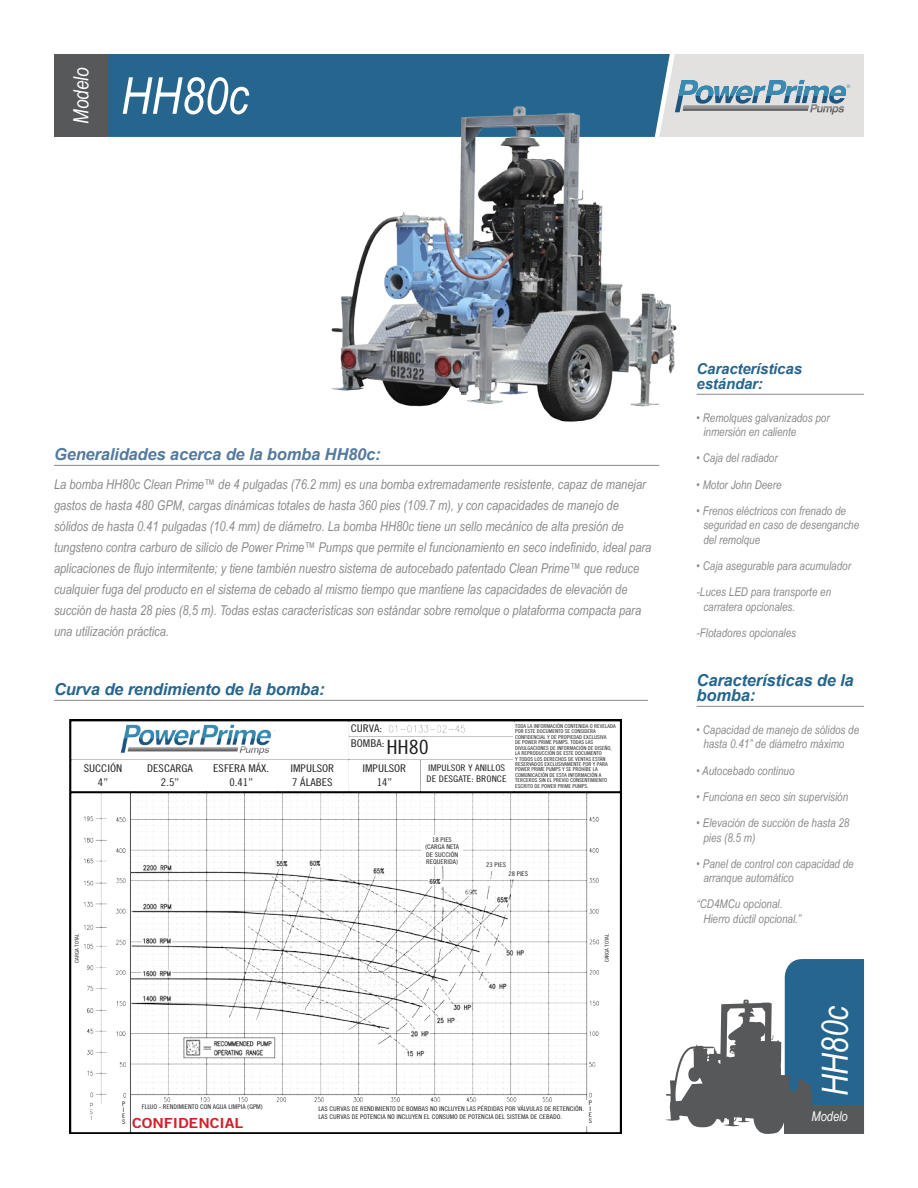
<style>
.page{position:relative;width:918px;height:1188px;background:#fff}
.page>*{position:absolute;margin:0;border:0;box-sizing:border-box;transform-origin:0 0}
.Model_Number{font:italic 51px "Arial Narrow";color:#fff}
.t1{font:italic 36px "Arial Narrow";color:#fff}
.model{font:italic 21px "Arial Narrow";color:#fff}
.t2{font:19.65px "Trade Gothic LT Std Cn 18";color:#231f20;scale:1.15 1}
.Subhead{font:italic 700 16.5px "Arial";letter-spacing:-.01em;color:#547a9e}
.Subhead-2{font:italic 700 16.5px "Arial";letter-spacing:-.01em;color:#26668e}
.Features_Sub{font:italic 700 16.5px/15px "Arial";letter-spacing:-.01em;color:#26668e}
.Features_Sub-2{font:italic 700 15px/15px "Arial";letter-spacing:-.01em;color:#26668e}
.t3{font:13.8px "Trade Gothic LT Std Bd 2";color:#d1232a;scale:1.15 1}
.Body{font:italic 13.5px/21px "Arial Narrow";color:#898a89}
.t4{font:italic 13.5px "Arial Narrow";color:#fff}
.bullets{font:italic 12px/14.4px "Arial Narrow";color:#898a89}
.t5{font:10.65px/13.6px "Trade Gothic LT Std Cn 18";color:#231f20;text-align:center;scale:1.15 1}
.t6{font:9px/10.6px "Trade Gothic LT Std Cn 18";color:#231f20;scale:1.15 1}
.t7{font:6.45px/6px "Trade Gothic LT Std Cn 18";color:#231f20;scale:1.15 1}
.t8{font:5.25px/5.6px "Trade Gothic LT Std Cn 18";letter-spacing:-.005em;color:#231f20;scale:1.15 1}
.t9{font:5.25px "Franklin Gothic";color:#3a8ab1}
</style>
<div class="page">
<div style="left:108px;top:54px;width:551px;height:83px;background:#26668e"></div>
<svg style="left:659px;top:54px;width:205px;height:83px;background:#c6ced2"></svg>
<hr style="left:54px;top:465px;width:605px;height:1px;background:#898a89">
<img style="left:69px;top:719px;width:552px;height:415px">
<div style="left:72px;top:760px;width:62px;height:31px;background:#fff"></div>
<div style="left:135px;top:760px;width:70px;height:31px;background:#fff"></div>
<div style="left:206px;top:760px;width:70px;height:31px;background:#fff"></div>
<div style="left:277px;top:760px;width:71px;height:31px;background:#fff"></div>
<div style="left:349px;top:760px;width:71px;height:31px;background:#fff"></div>
<div style="left:349px;top:738px;width:37px;height:21px;background:#fff"></div>
<div style="left:349px;top:722px;width:37px;height:13px;background:#fff"></div>
<div style="left:421px;top:760px;width:92px;height:31px;background:#fff"></div>
<div style="left:386px;top:738px;width:64px;height:20px;background:#fff"></div>
<div style="left:514px;top:722px;width:103px;height:69px;background:#fff"></div>
<div style="left:75px;top:930px;width:8px;height:37px;background:#fff"></div>
<div style="left:318px;top:1107px;width:267px;height:23px;background:#fff"></div>
<div style="left:484px;top:862px;width:24px;height:7px;background:#fff"></div>
<div style="left:421px;top:835px;width:42px;height:31px;background:#fff"></div>
<div style="left:131px;top:1103px;width:142px;height:10px;background:#fff"></div>
<div style="left:508px;top:871px;width:21px;height:7px;background:#fff"></div>
<div style="left:587px;top:1101px;width:7px;height:25px;background:#fff"></div>
<div style="left:120px;top:1102px;width:7px;height:25px;background:#fff"></div>
<div style="left:605px;top:930px;width:8px;height:36px;background:#fff"></div>
<div style="left:132px;top:1118px;width:153px;height:13px;background:#fff"></div>
<hr style="left:697px;top:394px;width:167px;height:1px;background:#898a89">
<hr style="left:697px;top:706px;width:167px;height:1px;background:#898a89">
<hr style="left:54px;top:700px;width:594px;height:1px;background:#898a89">
<div style="left:54px;top:54px;width:54px;height:83px;background:#57585a"></div>
<svg style="left:666px;top:959px;width:198px;height:175px"></svg>
<img style="left:326px;top:69px;width:365px;height:353px">
<p class="model" style="left:67px;top:124px;width:58px;rotate:-90deg">Modelo</p>
<p class="Model_Number" style="left:121px;top:60px;width:129px">HH80c</p>
<p class="t9" style="left:846px;top:83px;width:6px">®</p>
<p class="Subhead" style="left:54px;top:443px;width:328px">Generalidades acerca de la bomba HH80c:</p>
<p class="Body" style="left:54px;top:474px;width:599px">La bomba HH80c Clean Prime™ de 4 pulgadas (76.2 mm) es una bomba extremadamente resistente, capaz de manejar gastos de hasta 480 GPM, cargas dinámicas totales de hasta 360 pies (109.7 m), y con capacidades de manejo de sólidos de hasta 0.41 pulgadas (10.4 mm) de diámetro. La bomba HH80c tiene un sello mecánico de alta presión de tungsteno contra carburo de silicio de Power Prime™ Pumps que permite el funcionamiento en seco indefinido, ideal para aplicaciones de flujo intermitente; y tiene también nuestro sistema de autocebado patentado Clean Prime™ que reduce cualquier fuga del producto en el sistema de cebado al mismo tiempo que mantiene las capacidades de elevación de succión de hasta 28 pies (8,5 m). Todas estas características son estándar sobre remolque o plataforma compacta para una utilización práctica.</p>
<p class="Subhead-2" style="left:54px;top:678px;width:272px">Curva de rendimiento de la bomba:</p>
<p class="t5" style="left:351px;top:721px;width:29px">CURVA:</p>
<p class="t5" style="left:351px;top:736px;width:31px">BOMBA:</p>
<p class="t2" style="left:386px;top:735px;width:39px">HH80</p>
<p class="t5" style="left:84px;top:762px;width:35px">SUCCIÓN<br>4”</p>
<p class="t5" style="left:147px;top:762px;width:41px">DESCARGA<br>2.5”</p>
<p class="t5" style="left:213px;top:762px;width:50px">ESFERA MÁX.<br>0.41”</p>
<p class="t5" style="left:290px;top:762px;width:40px;text-align:left">IMPULSOR<br>7 ÁLABES</p>
<p class="t5" style="left:362px;top:762px;width:40px">IMPULSOR<br>14”</p>
<p class="t6" style="left:427px;top:763px;width:71px">IMPULSOR Y ANILLOS<br>DE DESGATE: BRONCE</p>
<p class="t8" style="left:515px;top:723px;width:89px">TODA LA INFORMACIÓN CONTENIDA O REVELADA POR ESTE DOCUMENTO SE CONSIDERA CONFIDENCIAL Y DE PROPIEDAD EXCLUSIVA<br>DE POWER PRIME PUMPS. TODAS LAS DIVULGACIONES DE INFORMACIÓN DE DISEÑO, LA REPRODUCCIÓN DE ESTE DOCUMENTO<br>Y TODOS LOS DERECHOS DE VENTAS ESTÁN RESERVADOS EXCLUSIVAMENTE POR Y PARA POWER PRIME PUMPS Y SE PROHÍBE LA COMUNICACIÓN DE ESTA INFORMACIÓN A TERCEROS SIN EL PREVIO CONSENTIMIENTO ESCRITO DE POWER PRIME PUMPS.</p>
<p class="t7" style="left:425px;top:835px;width:31px;line-height:7.5px;text-align:center">18 PIES (CARGA NETA<br>DE SUCCIÓN<br>REQUERIDA)</p>
<p class="t7" style="left:486px;top:861px;width:19px">23 PIES</p>
<p class="t8" style="left:74px;top:963px;width:26px;rotate:-90deg">CARGA TOTAL</p>
<p class="t7" style="left:122px;top:1101px;width:4px">P<br>I<br>E<br>S</p>
<p class="t7" style="left:142px;top:1104px;width:107px">FLUJO - RENDIMIENTO CON AGUA LIMPIA (GPM)</p>
<p class="t3" style="left:132px;top:1115px;width:98px">CONFIDENCIAL</p>
<p class="t7" style="left:509px;top:871px;width:19px">28 PIES</p>
<p class="t8" style="left:604px;top:962px;width:26px;rotate:-90deg">CARGA TOTAL</p>
<p class="t7" style="left:589px;top:1100px;width:4px">P<br>I<br>E<br>S</p>
<p class="t7" style="left:318px;top:1105px;width:233px;line-height:7.5px">LAS CURVAS DE RENDIMIENTO DE BOMBAS NO INCLUYEN LAS PÉRDIDAS POR VÁLVULAS DE RETENCIÓN.<br>LAS CURVAS DE POTENCIA NO INCLUYEN EL CONSUMO DE POTENCIA DEL SISTEMA DE CEBADO.</p>
<p class="Features_Sub-2" style="left:697px;top:361px;width:107px">Características estándar:</p>
<p class="bullets" style="left:703px;top:410px;width:128px;text-indent:-7px">• Remolques galvanizados por inmersión en caliente</p>
<p class="bullets" style="left:697px;top:451px;width:83px">• Caja del radiador</p>
<p class="bullets" style="left:697px;top:477px;width:86px">• Motor John Deere</p>
<p class="bullets" style="left:703px;top:503px;width:157px;text-indent:-7px">• Frenos eléctricos con frenado de seguridad en caso de desenganche del remolque</p>
<p class="bullets" style="left:697px;top:558px;width:156px">• Caja asegurable para acumulador</p>
<p class="bullets" style="left:703px;top:585px;width:129px;text-indent:-7px">-Luces LED para transporte en carratera opcionales.</p>
<p class="bullets" style="left:697px;top:625px;width:101px">-Flotadores opcionales</p>
<p class="Features_Sub" style="left:697px;top:673px;width:159px">Características de la bomba:</p>
<p class="bullets" style="left:703px;top:722px;width:157px;text-indent:-7px">• Capacidad de manejo de sólidos de hasta 0.41” de diámetro máximo</p>
<p class="bullets" style="left:697px;top:763px;width:99px">• Autocebado continuo</p>
<p class="bullets" style="left:697px;top:789px;width:153px">• Funciona en seco sin supervisión</p>
<p class="bullets" style="left:703px;top:815px;width:148px;text-indent:-7px">• Elevación de succión de hasta 28 pies (8.5 m)</p>
<p class="bullets" style="left:703px;top:856px;width:152px;text-indent:-7px">• Panel de control con capacidad de arranque automático</p>
<p class="bullets" style="left:703px;top:897px;width:99px;text-indent:-7px">“CD4MCu opcional.<br>Hierro dúctil opcional.”</p>
<p class="t1" style="left:810px;top:1096px;width:92px;rotate:-90deg">HH80c</p>
<p class="t4" style="left:811px;top:1107px;width:38px">Modelo</p>
</div>
